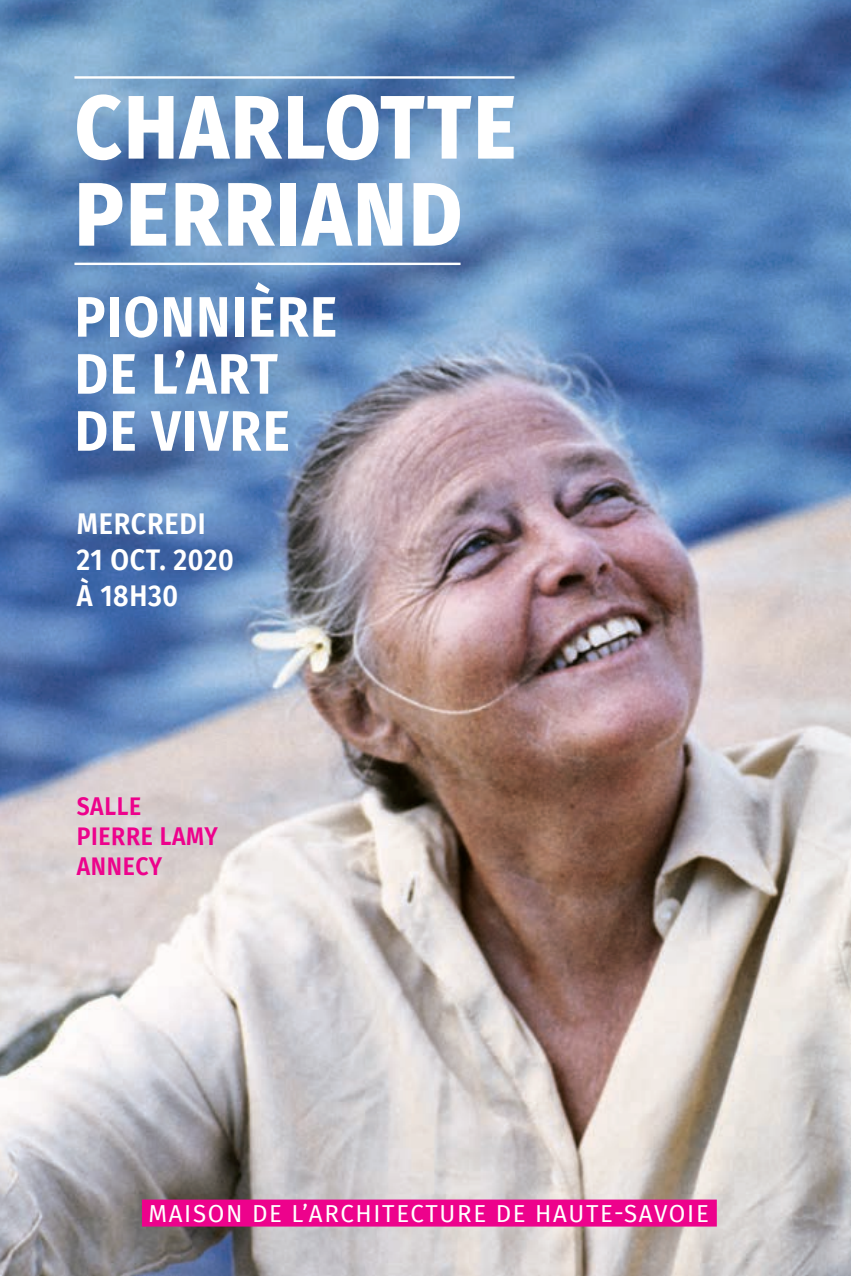
<style>
.page{position:relative;width:851px;height:1276px;background:#fff}
.page>*{position:absolute;margin:0;border:0;box-sizing:border-box;transform-origin:0 0}
.t1{font:800 90px/87px "Fira Sans";letter-spacing:.03em;color:#fff;scale:.9 1}
.t2{font:700 57px/57px "Fira Sans";letter-spacing:.03em;color:#fff;scale:.9 1}
.t3{font:600 30px/36px "Fira Sans";letter-spacing:.025em;color:#fff;scale:.9 1}
.t4{font:600 25.5px/30px "Fira Sans";letter-spacing:.03em;color:#ed028c;scale:.9 1}
.t5{font:24px "Fira Sans";letter-spacing:.07em;color:#fff}
</style>
<div class="page">
<img style="left:0;top:0;width:850px;height:1276px">
<div style="left:142px;top:1199px;width:574px;height:27px;background:#ed028c"></div>
<hr style="left:74px;top:76px;width:440px;height:3px;background:#fff">
<hr style="left:74px;top:263px;width:386px;height:2px;background:#fff">
<h1 class="t1" style="left:75px;top:76px;width:491px">CHARLOTTE<br>PERRIAND</h1>
<h2 class="t2" style="left:75px;top:284px;width:293px">PIONNIÈRE<br>DE L’ART<br>DE VIVRE</h2>
<p class="t3" style="left:77px;top:504px;width:176px">MERCREDI<br>21 OCT. 2020<br>À 18H30</p>
<p class="t4" style="left:77px;top:789px;width:158px">SALLE<br>PIERRE LAMY<br>ANNECY</p>
<p class="t5" style="left:148px;top:1195px;width:562px">MAISON DE L’ARCHITECTURE DE HAUTE-SAVOIE</p>
</div>
